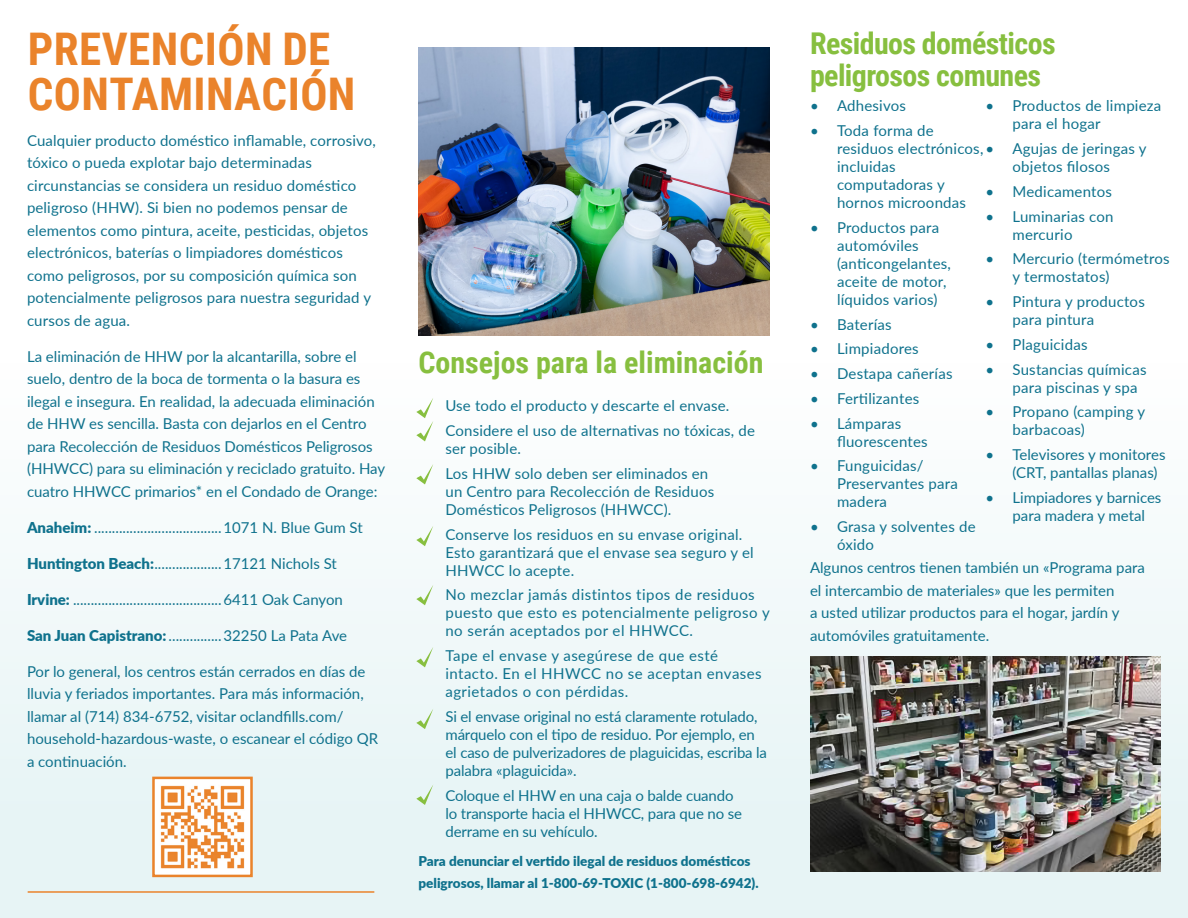
<style>
.page{position:relative;width:1188px;height:918px;background:#fff}
.page>*{position:absolute;margin:0;border:0;box-sizing:border-box;transform-origin:0 0}
.Sub-title_01{font:700 45px/45px "Roboto Condensed";letter-spacing:.01em;color:#ea832b}
.Body_Copy{font:700 30px/31.5px "Roboto Condensed";letter-spacing:-.02em;color:#87bf3f}
.Body_Copy-2{font:700 30px "Roboto Condensed";color:#87bf3f}
.Body_Copy-3{font:15px/22.5px "Lato";color:#0f728d}
.List_copy_2{font:15px/18px "Lato";letter-spacing:.01em;color:#0f728d}
.List_copy_2-2{font:15px/18px "Lato";letter-spacing:-.01em;color:#0f728d}
.List_copy_2-3{font:15px/18px "Lato";letter-spacing:.03em;color:#0f728d}
.Body_Copy-4{font:900 13.5px/22.5px "Lato";color:#0f728d}
.s1{font-weight:900}
</style>
<div class="page">
<div style="left:0;top:111px;width:1188px;height:807px;background:linear-gradient(to bottom,#fff,#e5f3f4)"></div>
<img style="left:156px;top:781px;width:93px;height:92px">
<div style="left:152px;top:777px;width:101px;height:100px;border:3px solid #ea832b"></div>
<svg style="left:416px;top:464px;width:17px;height:20px"></svg>
<svg style="left:416px;top:398px;width:17px;height:43px"></svg>
<svg style="left:416px;top:526px;width:17px;height:20px"></svg>
<svg style="left:416px;top:585px;width:17px;height:20px"></svg>
<svg style="left:416px;top:647px;width:17px;height:20px"></svg>
<svg style="left:416px;top:709px;width:17px;height:20px"></svg>
<svg style="left:416px;top:784px;width:17px;height:21px"></svg>
<img style="left:810px;top:657px;width:351px;height:215px">
<img style="left:418px;top:48px;width:352px;height:288px">
<hr style="left:28px;top:891px;width:346px;height:2px;background:#ea832b">
<p class="Sub-title_01" style="left:28px;top:25px;width:329px">PREVENCIÓN DE<br>CONTAMINACIÓN</p>
<p class="Body_Copy-3" style="left:27px;top:128px;width:350px">Cualquier producto doméstico inflamable, corrosivo, tóxico o pueda explotar bajo determinadas circunstancias se considera un residuo doméstico peligroso (HHW). Si bien no podemos pensar de elementos como pintura, aceite, pesticidas, objetos electrónicos, baterías o limpiadores domésticos como peligrosos, por su composición química son potencialmente peligrosos para nuestra seguridad y cursos de agua.</p>
<p class="Body_Copy-3" style="left:27px;top:344px;width:360px">La eliminación de HHW por la alcantarilla, sobre el suelo, dentro de la boca de tormenta o la basura es ilegal e insegura. En realidad, la adecuada eliminación de HHW es sencilla. Basta con dejarlos en el Centro para Recolección de Residuos Domésticos Peligrosos (HHWCC) para su eliminación y reciclado gratuito. Hay cuatro HHWCC primarios* en el Condado de Orange:</p>
<p class="Body_Copy-3" style="left:27px;top:515px;width:337px"><span class="s1">Anaheim:</span> ....................................1071 N. Blue Gum St</p>
<p class="Body_Copy-3" style="left:27px;top:551px;width:311px"><span class="s1">Huntington Beach:</span>...................17121 Nichols St</p>
<p class="Body_Copy-3" style="left:27px;top:587px;width:317px"><span class="s1">Irvine:</span> ..........................................6411 Oak Canyon</p>
<p class="Body_Copy-3" style="left:27px;top:623px;width:322px"><span class="s1">San Juan Capistrano:</span> ...............32250 La Pata Ave</p>
<p class="Body_Copy-3" style="left:27px;top:659px;width:353px">Por lo general, los centros están cerrados en días de lluvia y feriados importantes. Para más información, llamar al (714) 834-6752, visitar oclandfills.com/ household-hazardous-waste, o escanear el código QR a continuación.</p>
<p class="Body_Copy-2" style="left:418px;top:341px;width:346px">Consejos para la eliminación</p>
<p class="List_copy_2" style="left:446px;top:396px;width:285px">Use todo el producto y descarte el envase.</p>
<p class="List_copy_2" style="left:446px;top:421px;width:311px">Considere el uso de alternativas no tóxicas, de ser posible.</p>
<p class="List_copy_2" style="left:446px;top:464px;width:270px">Los HHW solo deben ser eliminados en un Centro para Recolección de Residuos<br>Domésticos Peligrosos (HHWCC).</p>
<p class="List_copy_2" style="left:446px;top:524px;width:310px">Conserve los residuos en su envase original.<br>Esto garantizará que el envase sea seguro y el<br>HHWCC lo acepte.</p>
<p class="List_copy_2-3" style="left:446px;top:585px;width:326px">No mezclar jamás distintos tipos de residuos puesto que esto es potencialmente peligroso y no serán aceptados por el HHWCC.</p>
<p class="List_copy_2-3" style="left:446px;top:646px;width:318px">Tape el envase y asegúrese de que esté intacto. En el HHWCC no se aceptan envases agrietados o con pérdidas.</p>
<p class="List_copy_2-2" style="left:446px;top:707px;width:323px">Si el envase original no está claramente rotulado, márquelo con el tipo de residuo. Por ejemplo, en el caso de pulverizadores de plaguicidas, escriba la palabra «plaguicida».</p>
<p class="List_copy_2-2" style="left:446px;top:785px;width:298px">Coloque el HHW en una caja o balde cuando lo transporte hacia el HHWCC, para que no se derrame en su vehículo.</p>
<p class="Body_Copy-4" style="left:418px;top:849px;width:342px">Para denunciar el vertido ilegal de residuos domésticos peligrosos, llamar al 1-800-69-TOXIC (1-800-698-6942).</p>
<p class="Body_Copy" style="left:810px;top:27px;width:247px">Residuos domésticos peligrosos comunes</p>
<p class="Body_Copy-3" style="left:1012px;top:96px;width:150px;line-height:18px;text-indent:-27px">• Productos de limpieza para el hogar</p>
<p class="Body_Copy-3" style="left:1012px;top:155px;width:99px">objetos filosos</p>
<p class="Body_Copy-3" style="left:986px;top:180px;width:128px">• Medicamentos</p>
<p class="Body_Copy-3" style="left:1012px;top:207px;width:103px;line-height:18px;text-indent:-27px">• Luminarias con mercurio</p>
<p class="Body_Copy-3" style="left:1012px;top:249px;width:159px;line-height:18px;text-indent:-27px">• Mercurio (termómetros y termostatos)</p>
<p class="Body_Copy-3" style="left:1012px;top:292px;width:134px;line-height:18px;text-indent:-27px">• Pintura y productos para pintura</p>
<p class="Body_Copy-3" style="left:986px;top:333px;width:104px">• Plaguicidas</p>
<p class="Body_Copy-3" style="left:1012px;top:360px;width:136px;line-height:18px;text-indent:-27px">• Sustancias químicas para piscinas y spa</p>
<p class="Body_Copy-3" style="left:1012px;top:402px;width:134px;line-height:18px;text-indent:-27px">• Propano (camping y barbacoas)</p>
<p class="Body_Copy-3" style="left:1012px;top:445px;width:155px;line-height:18px;text-indent:-27px">• Televisores y monitores (CRT, pantallas planas)</p>
<p class="Body_Copy-3" style="left:1012px;top:488px;width:150px;line-height:18px;text-indent:-27px">• Limpiadores y barnices para madera y metal</p>
<p class="Body_Copy-3" style="left:810px;top:556px;width:336px">Algunos centros tienen también un «Programa para el intercambio de materiales» que les permiten<br>a usted utilizar productos para el hogar, jardín y automóviles gratuitamente.</p>
<p class="Body_Copy-3" style="left:810px;top:94px;width:98px">• Adhesivos</p>
<p class="Body_Copy-3" style="left:837px;top:121px;width:311px;line-height:18px;text-indent:-27px">• Toda forma de<br>residuos electrónicos,• Agujas de jeringas y incluidas<br>computadoras y<br>hornos microondas</p>
<p class="Body_Copy-3" style="left:837px;top:218px;width:115px;line-height:18px;text-indent:-27px">• Productos para automóviles (anticongelantes, aceite de motor, líquidos varios)</p>
<p class="Body_Copy-3" style="left:810px;top:312px;width:83px">• Baterías</p>
<p class="Body_Copy-3" style="left:810px;top:337px;width:110px">• Limpiadores</p>
<p class="Body_Copy-3" style="left:810px;top:362px;width:144px">• Destapa cañerías</p>
<p class="Body_Copy-3" style="left:810px;top:387px;width:111px">• Fertilizantes</p>
<p class="Body_Copy-3" style="left:837px;top:414px;width:92px;line-height:18px;text-indent:-27px">• Lámparas fluorescentes</p>
<p class="Body_Copy-3" style="left:837px;top:456px;width:122px;line-height:18px;text-indent:-27px">• Funguicidas/<br>Preservantes para madera</p>
<p class="Body_Copy-3" style="left:837px;top:517px;width:140px;line-height:18px;text-indent:-27px">• Grasa y solventes de óxido</p>
</div>
